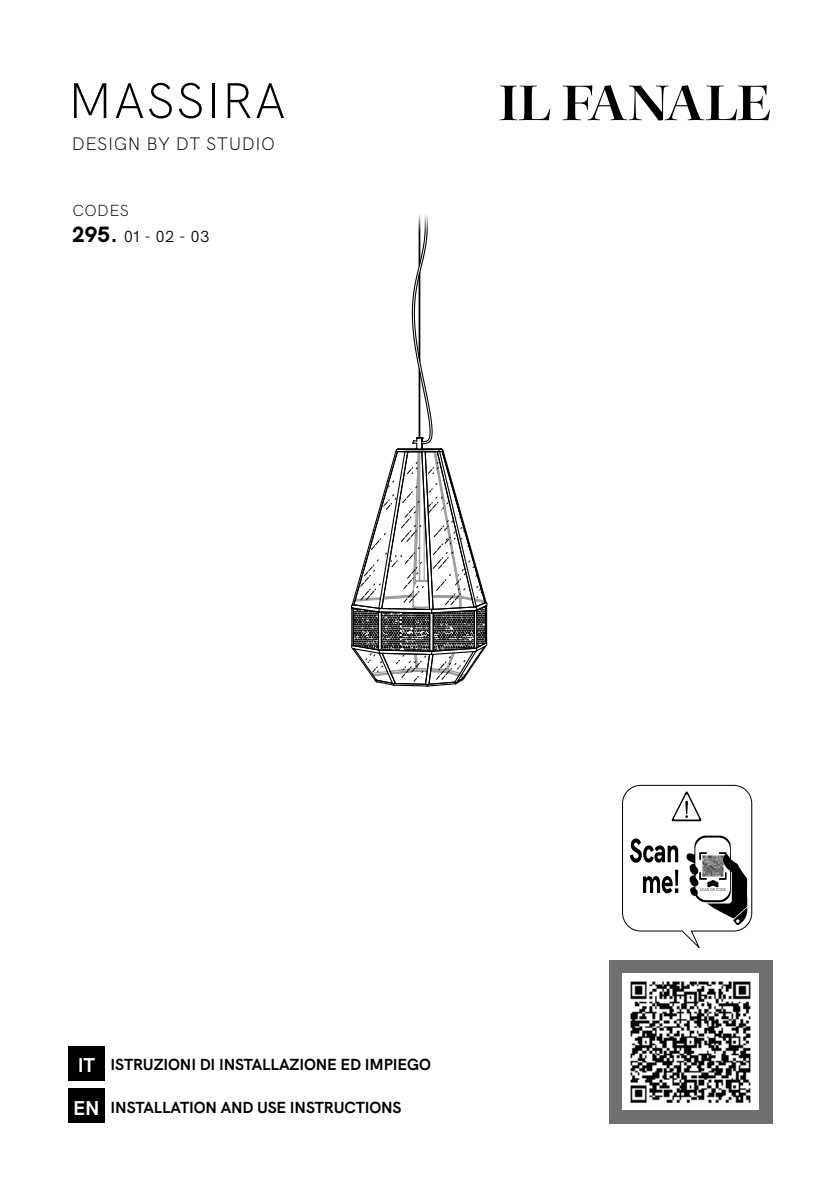
<style>
.page{position:relative;width:840px;height:1191px;background:#fff}
.page>*{position:absolute;margin:0;border:0;box-sizing:border-box;transform-origin:0 0}
.t1{font:300 50px "HK Grotesk";letter-spacing:.025em;color:#000}
.t2{font:300 18px "HK Grotesk";letter-spacing:.025em;color:#000}
.t3{font:700 16px "HK Grotesk";letter-spacing:-.01em;color:#000}
.t4{font:16px/26.4px "HK Grotesk";color:#000}
.s1{font-weight:300}
.s2{font-weight:800;font-size:22px}
.s3{font-size:20px;color:#fff}
</style>
<div class="page">
<svg style="left:350px;top:215px;width:138px;height:472px"></svg>
<div style="left:608px;top:960px;width:163px;height:163px;background:#706f6f"></div>
<img style="left:622px;top:973px;width:136px;height:136px">
<svg style="left:622px;top:784px;width:130px;height:164px"></svg>
<svg style="left:499px;top:86px;width:51px;height:34px"></svg>
<svg style="left:562px;top:85px;width:207px;height:36px"></svg>
<div style="left:68px;top:1046px;width:37px;height:35px;background:#000"></div>
<div style="left:68px;top:1089px;width:37px;height:34px;background:#000"></div>
<h1 class="t1" style="left:68px;top:62px;width:219px">MASSIRA</h1>
<p class="t2" style="left:72px;top:130px;width:205px">DESIGN BY DT STUDIO</p>
<p class="t4" style="left:73px;top:195px;width:138px"><span class="s1">CODES<br></span><span class="s2">295.</span> 01 - 02 - 03</p>
<p class="t3" style="left:78px;top:1052px;width:354px"><span class="s3">IT</span> ISTRUZIONI DI INSTALLAZIONE ED IMPIEGO</p>
<p class="t3" style="left:73px;top:1094px;width:329px"><span class="s3">EN</span> INSTALLATION AND USE INSTRUCTIONS</p>
</div>
